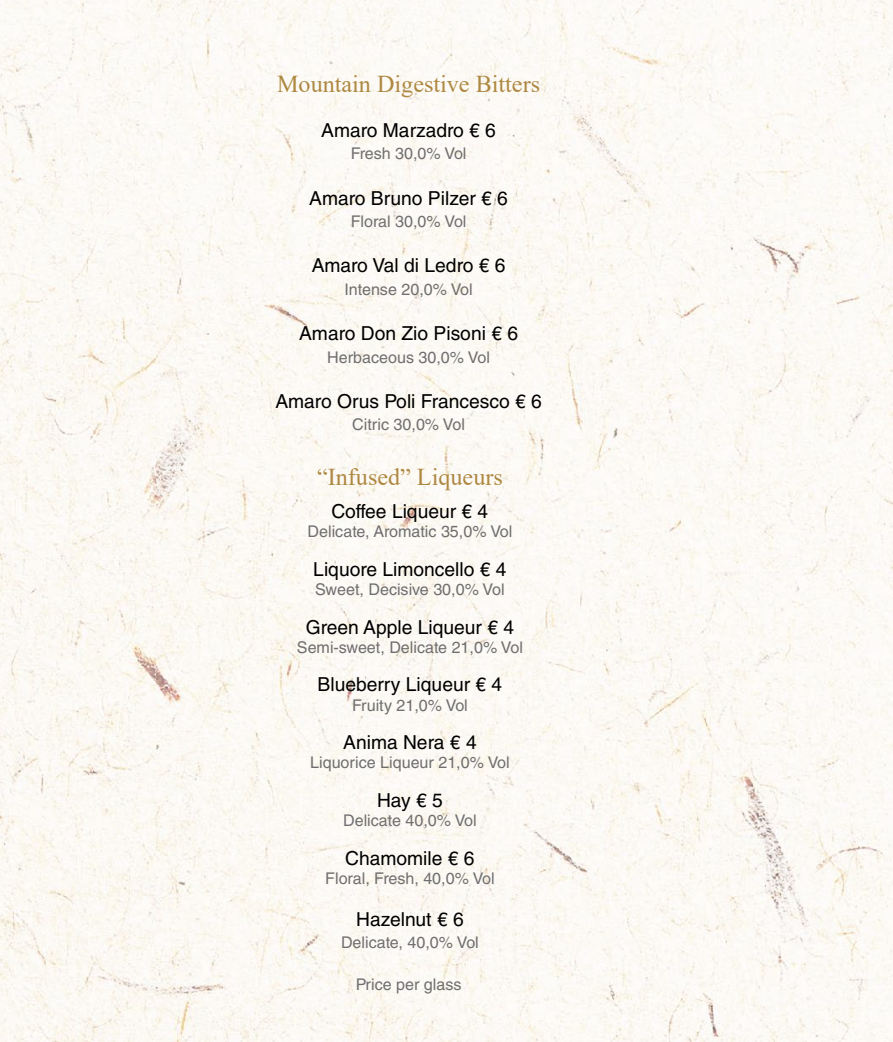
<style>
.page{position:relative;width:893px;height:1042px;background:#fcf9f4}
.page>*{position:absolute;margin:0;border:0;box-sizing:border-box;transform-origin:0 0}
.t1{font:24.15px "Times New Roman";color:#ae8841}
.t2{font:19.25px "Helvetica LT Std";color:#000}
.t3{font:16.1px "Helvetica LT Std";color:#706f6f}
</style>
<div class="page">
<h1 class="t1" style="left:277px;top:67px;width:264px">Mountain Digestive Bitters</h1>
<p class="t2" style="left:321px;top:119px;width:176px">Amaro Marzadro € 6</p>
<p class="t3" style="left:351px;top:144px;width:117px">Fresh 30,0% Vol</p>
<p class="t2" style="left:309px;top:187px;width:200px">Amaro Bruno Pilzer € 6</p>
<p class="t3" style="left:351px;top:212px;width:117px">Floral 30,0% Vol</p>
<p class="t2" style="left:312px;top:254px;width:195px">Amaro Val di Ledro € 6</p>
<p class="t3" style="left:344px;top:280px;width:130px">Intense 20,0% Vol</p>
<p class="t2" style="left:299px;top:322px;width:220px">Amaro Don Zio Pisoni € 6</p>
<p class="t3" style="left:327px;top:348px;width:164px">Herbaceous 30,0% Vol</p>
<p class="t2" style="left:275px;top:390px;width:268px">Amaro Orus Poli Francesco € 6</p>
<p class="t3" style="left:352px;top:415px;width:114px">Citric 30,0% Vol</p>
<h1 class="t1" style="left:317px;top:460px;width:187px">“Infused” Liqueurs</h1>
<p class="t2" style="left:332px;top:500px;width:158px">Coffee Liqueur € 4</p>
<p class="t3" style="left:308px;top:522px;width:206px">Delicate, Aromatic 35,0% Vol</p>
<p class="t2" style="left:313px;top:558px;width:195px">Liquore Limoncello € 4</p>
<p class="t3" style="left:315px;top:580px;width:191px">Sweet, Decisive 30,0% Vol</p>
<p class="t2" style="left:306px;top:615px;width:210px">Green Apple Liqueur € 4</p>
<p class="t3" style="left:297px;top:638px;width:227px">Semi-sweet, Delicate 21,0% Vol</p>
<p class="t2" style="left:318px;top:673px;width:186px">Blueberry Liqueur € 4</p>
<p class="t3" style="left:352px;top:695px;width:117px">Fruity 21,0% Vol</p>
<p class="t2" style="left:343px;top:731px;width:135px">Anima Nera € 4</p>
<p class="t3" style="left:310px;top:753px;width:201px">Liquorice Liqueur 21,0% Vol</p>
<p class="t2" style="left:377px;top:789px;width:67px">Hay € 5</p>
<p class="t3" style="left:343px;top:811px;width:135px">Delicate 40,0% Vol</p>
<p class="t2" style="left:345px;top:846px;width:131px">Chamomile € 6</p>
<p class="t3" style="left:325px;top:869px;width:171px">Floral, Fresh, 40,0% Vol</p>
<p class="t2" style="left:356px;top:908px;width:109px">Hazelnut € 6</p>
<p class="t3" style="left:341px;top:933px;width:139px">Delicate, 40,0% Vol</p>
<p class="t3" style="left:356px;top:975px;width:107px">Price per glass</p>
</div>
